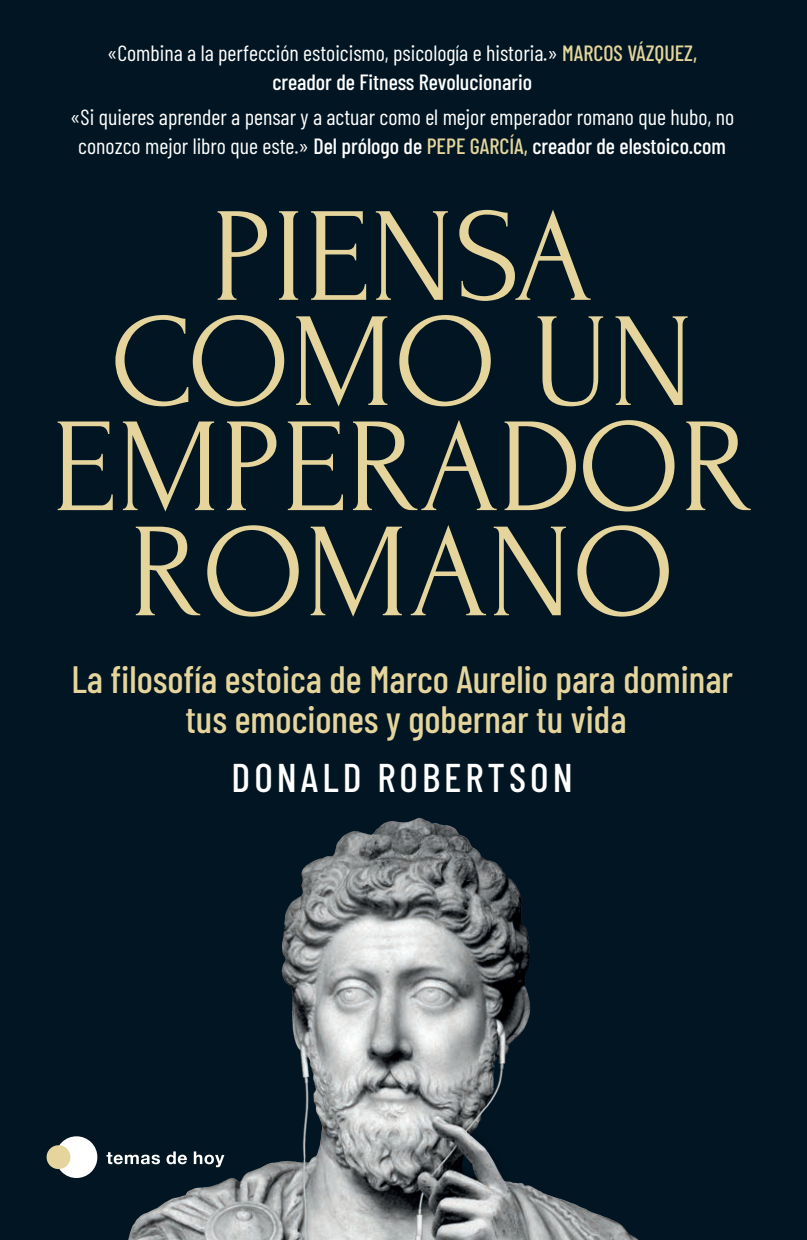
<style>
.page{position:relative;width:807px;height:1240px;background:#fff}
.page>*{position:absolute;margin:0;border:0;box-sizing:border-box;transform-origin:0 0}
.t1{font:134.2px/105px "Forum";color:#e5d59c;text-align:center}
.t2{font:500 40px "Barlow Condensed";letter-spacing:.1em;color:#fff}
.t3{font:500 38px/40px "Barlow Condensed";color:#e5d59c;text-align:center}
.t4{font:22px/29px "Barlow Condensed";color:#fff;text-align:center}
.s1{font-weight:500;color:#e5d59c}
.s2{font-weight:500}
</style>
<div class="page">
<div style="left:0;top:0;width:806px;height:1239px;background:#011622"></div>
<svg style="left:46px;top:1136px;width:31px;height:42px"></svg>
<img style="left:77px;top:818px;width:561px;height:421px">
<p class="t4" style="left:107px;top:37px;width:591px">«Combina a la perfección estoicismo, psicología e historia.» <span class="s1">MARCOS VÁZQUEZ, </span><span class="s2">creador de Fitness Revolucionario</span></p>
<p class="t4" style="left:70px;top:101px;width:665px">«Si quieres aprender a pensar y a actuar como el mejor emperador romano que hubo, no conozco mejor libro que este.» <span class="s2">Del prólogo de</span> <span class="s1">PEPE GARCÍA,</span> <span class="s2">creador de elestoico.com</span></p>
<h1 class="t1" style="left:52px;top:206px;width:702px">PIENSA<br>COMO UN<br>EMPERADOR<br>ROMANO</h1>
<h3 class="t3" style="left:71px;top:656px;width:663px">La filosofía estoica de Marco Aurelio para dominar tus emociones y gobernar tu vida</h3>
<h2 class="t2" style="left:231px;top:749px;width:342px">DONALD ROBERTSON</h2>
</div>
